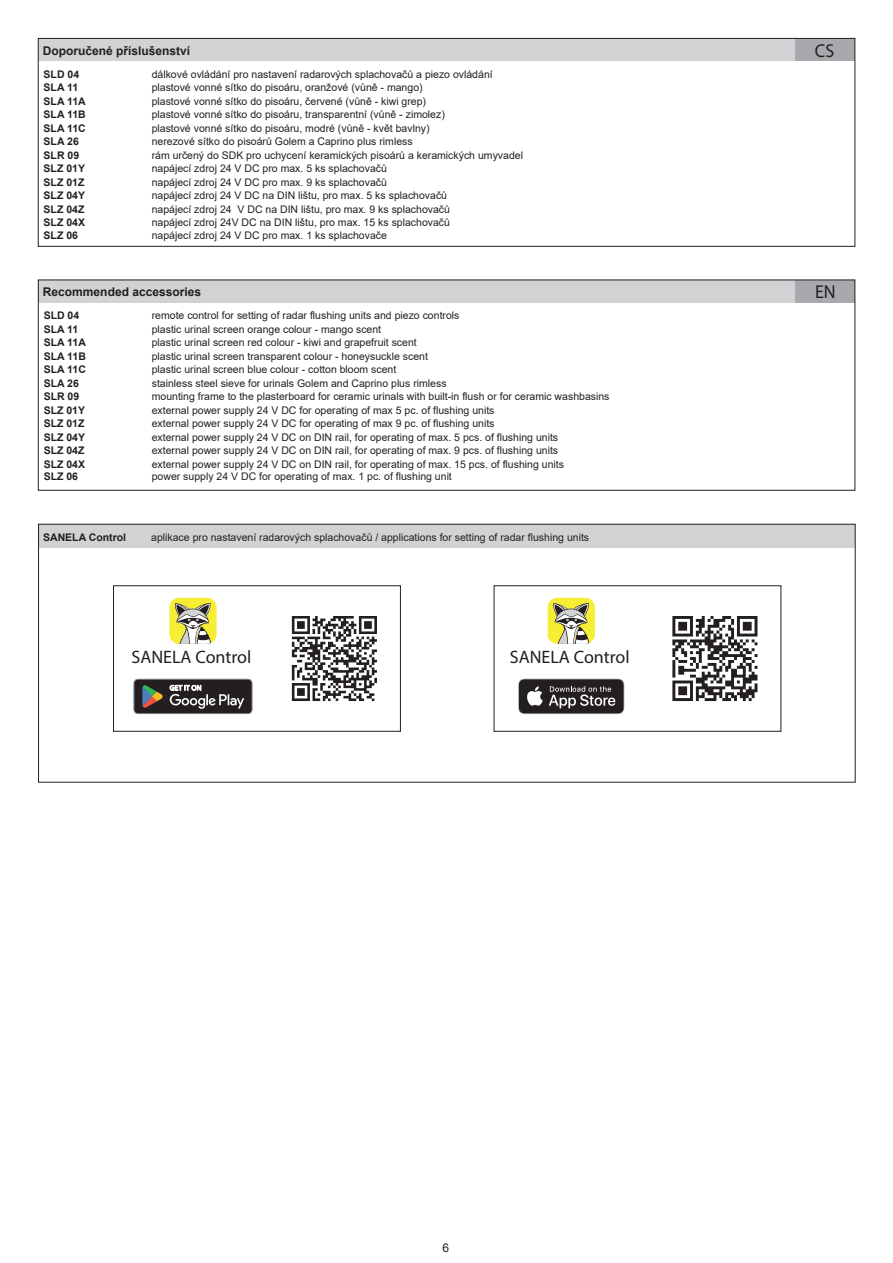
<style>
.page{position:relative;width:893px;height:1263px;background:#fff}
.page>*{position:absolute;margin:0;border:0;box-sizing:border-box;transform-origin:0 0}
.t1{font:18.75px "Myriad Pro";color:#231f20;scale:.96 1}
.t2{font:18px "Myriad Pro";color:#231f20}
.t3{font:700 12px "Arial";color:#231f20}
.t4{font:12px "Arial";color:#231f20}
.t5{font:10.5px "Arial";color:#231f20}
.t6{font:700 10.5px "Arial";color:#231f20}
</style>
<div class="page">
<div style="left:38px;top:38px;width:816px;height:23px;background:#d1d2d4"></div>
<div style="left:795px;top:39px;width:59px;height:22px;background:#a8a9ad"></div>
<div style="left:38px;top:38px;width:817px;height:209px;border:1px solid #231f20"></div>
<div style="left:38px;top:280px;width:816px;height:23px;background:#d1d2d4"></div>
<div style="left:795px;top:280px;width:59px;height:23px;background:#a8a9ad"></div>
<div style="left:38px;top:524px;width:817px;height:23px;background:#d1d2d4"></div>
<div style="left:38px;top:524px;width:817px;height:258px;border:1px solid #231f20"></div>
<svg style="left:672px;top:616px;width:85px;height:85px"></svg>
<div style="left:547px;top:598px;width:48px;height:46px;background:#f6ee34;border-radius:10px"></div>
<svg style="left:553px;top:603px;width:36px;height:41px"></svg>
<svg style="left:518px;top:679px;width:106px;height:35px"></svg>
<svg style="left:134px;top:679px;width:118px;height:35px"></svg>
<svg style="left:292px;top:616px;width:85px;height:85px"></svg>
<div style="left:169px;top:598px;width:47px;height:46px;background:#f6ee34;border-radius:10px"></div>
<svg style="left:175px;top:603px;width:36px;height:41px"></svg>
<p class="t3" style="left:43px;top:42px;width:149px">Doporučené příslušenství</p>
<h1 class="t1" style="left:815px;top:39px;width:22px">CS</h1>
<p class="t6" style="left:44px;top:67px;width:37px">SLD 04</p>
<p class="t5" style="left:152px;top:67px;width:342px">dálkové ovládání pro nastavení radarových splachovačů a piezo ovládání</p>
<p class="t6" style="left:44px;top:80px;width:36px">SLA 11</p>
<p class="t5" style="left:152px;top:80px;width:272px">plastové vonné sítko do pisoáru, oranžové (vůně - mango)</p>
<p class="t6" style="left:44px;top:94px;width:44px">SLA 11A</p>
<p class="t5" style="left:152px;top:94px;width:276px">plastové vonné sítko do pisoáru, červené (vůně - kiwi grep)</p>
<p class="t6" style="left:44px;top:107px;width:44px">SLA 11B</p>
<p class="t5" style="left:152px;top:107px;width:294px">plastové vonné sítko do pisoáru, transparentní (vůně - zimolez)</p>
<p class="t6" style="left:44px;top:121px;width:44px">SLA 11C</p>
<p class="t5" style="left:152px;top:121px;width:279px">plastové vonné sítko do pisoáru, modré (vůně - květ bavlny)</p>
<p class="t6" style="left:44px;top:134px;width:37px">SLA 26</p>
<p class="t5" style="left:152px;top:134px;width:262px">nerezové sítko do pisoárů Golem a Caprino plus rimless</p>
<p class="t6" style="left:44px;top:148px;width:37px">SLR 09</p>
<p class="t5" style="left:152px;top:148px;width:373px">rám určený do SDK pro uchycení keramických pisoárů a keramických umyvadel</p>
<p class="t6" style="left:44px;top:161px;width:43px">SLZ 01Y</p>
<p class="t5" style="left:152px;top:161px;width:237px">napájecí zdroj 24 V DC pro max. 5 ks splachovačů</p>
<p class="t6" style="left:44px;top:175px;width:42px">SLZ 01Z</p>
<p class="t5" style="left:152px;top:175px;width:237px">napájecí zdroj 24 V DC pro max. 9 ks splachovačů</p>
<p class="t6" style="left:44px;top:188px;width:43px">SLZ 04Y</p>
<p class="t5" style="left:152px;top:188px;width:297px">napájecí zdroj 24 V DC na DIN lištu, pro max. 5 ks splachovačů</p>
<p class="t6" style="left:44px;top:202px;width:42px">SLZ 04Z</p>
<p class="t5" style="left:152px;top:202px;width:300px">napájecí zdroj 24 V DC na DIN lištu, pro max. 9 ks splachovačů</p>
<p class="t6" style="left:44px;top:215px;width:43px">SLZ 04X</p>
<p class="t5" style="left:152px;top:215px;width:300px">napájecí zdroj 24V DC na DIN lištu, pro max. 15 ks splachovačů</p>
<p class="t6" style="left:44px;top:228px;width:36px">SLZ 06</p>
<p class="t5" style="left:152px;top:228px;width:237px">napájecí zdroj 24 V DC pro max. 1 ks splachovače</p>
<p class="t3" style="left:43px;top:288px;width:160px">Recommended accessories</p>
<h1 class="t1" style="left:815px;top:281px;width:23px">EN</h1>
<p class="t6" style="left:44px;top:308px;width:37px">SLD 04</p>
<p class="t5" style="left:152px;top:308px;width:309px">remote control for setting of radar flushing units and piezo controls</p>
<p class="t6" style="left:44px;top:322px;width:36px">SLA 11</p>
<p class="t5" style="left:152px;top:322px;width:231px">plastic urinal screen orange colour - mango scent</p>
<p class="t6" style="left:44px;top:335px;width:44px">SLA 11A</p>
<p class="t5" style="left:152px;top:335px;width:266px">plastic urinal screen red colour - kiwi and grapefruit scent</p>
<p class="t6" style="left:44px;top:349px;width:44px">SLA 11B</p>
<p class="t5" style="left:152px;top:349px;width:278px">plastic urinal screen transparent colour - honeysuckle scent</p>
<p class="t6" style="left:44px;top:362px;width:44px">SLA 11C</p>
<p class="t5" style="left:152px;top:362px;width:246px">plastic urinal screen blue colour - cotton bloom scent</p>
<p class="t6" style="left:44px;top:376px;width:37px">SLA 26</p>
<p class="t5" style="left:152px;top:376px;width:296px">stainless steel sieve for urinals Golem and Caprino plus rimless</p>
<p class="t6" style="left:44px;top:389px;width:37px">SLR 09</p>
<p class="t5" style="left:152px;top:389px;width:459px">mounting frame to the plasterboard for ceramic urinals with built-in flush or for ceramic washbasins</p>
<p class="t6" style="left:44px;top:403px;width:43px">SLZ 01Y</p>
<p class="t5" style="left:152px;top:403px;width:344px">external power supply 24 V DC for operating of max 5 pc. of flushing units</p>
<p class="t6" style="left:44px;top:416px;width:42px">SLZ 01Z</p>
<p class="t5" style="left:152px;top:416px;width:344px">external power supply 24 V DC for operating of max 9 pc. of flushing units</p>
<p class="t6" style="left:44px;top:430px;width:43px">SLZ 04Y</p>
<p class="t5" style="left:152px;top:430px;width:408px">external power supply 24 V DC on DIN rail, for operating of max. 5 pcs. of flushing units</p>
<p class="t6" style="left:44px;top:443px;width:42px">SLZ 04Z</p>
<p class="t5" style="left:152px;top:443px;width:408px">external power supply 24 V DC on DIN rail, for operating of max. 9 pcs. of flushing units</p>
<p class="t6" style="left:44px;top:457px;width:43px">SLZ 04X</p>
<p class="t5" style="left:152px;top:457px;width:414px">external power supply 24 V DC on DIN rail, for operating of max. 15 pcs. of flushing units</p>
<p class="t6" style="left:44px;top:469px;width:36px">SLZ 06</p>
<p class="t5" style="left:152px;top:469px;width:301px">power supply 24 V DC for operating of max. 1 pc. of flushing unit</p>
<p class="t6" style="left:43px;top:533px;width:85px">SANELA Control</p>
<p class="t5" style="left:151px;top:530px;width:439px">aplikace pro nastavení radarových splachovačů / applications for setting of radar flushing units</p>
<h2 class="t2" style="left:131px;top:647px;width:121px">SANELA Control</h2>
<h2 class="t2" style="left:510px;top:647px;width:121px">SANELA Control</h2>
<p class="t4" style="left:442px;top:1243px;width:8px">6</p>
</div>
